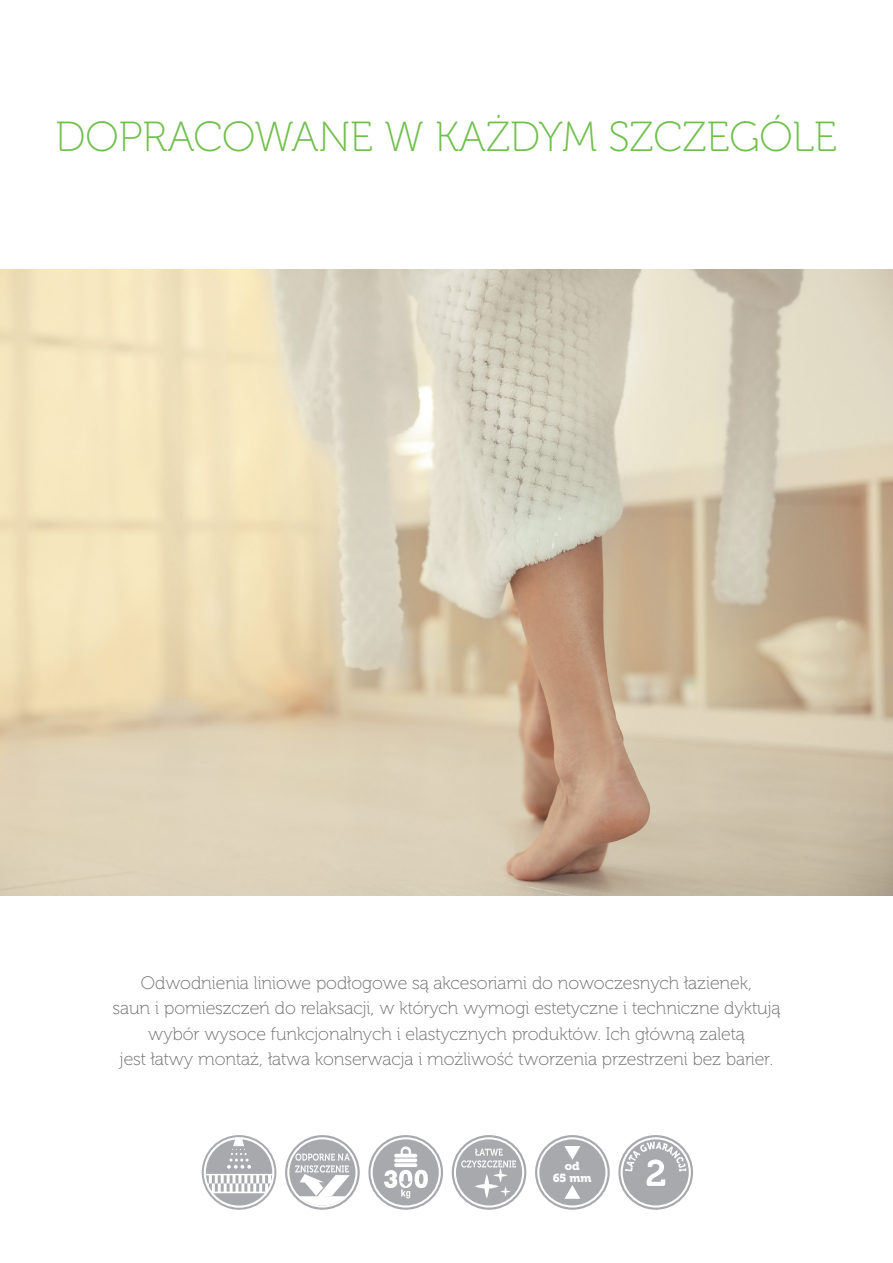
<style>
.page{position:relative;width:893px;height:1263px;background:#fff}
.page>*{position:absolute;margin:0;border:0;box-sizing:border-box;transform-origin:0 0}
.t1{font:42px "Museo Cyrl 100";color:#70bf4c}
.t2{font:18px "Museo Cyrl 100";color:#6c6d70}
.t3{font:11.55px "Museo Cyrl 900";color:#fff}
</style>
<div class="page">
<img style="left:0;top:269px;width:893px;height:627px">
<svg style="left:368px;top:1135px;width:75px;height:75px"></svg>
<svg style="left:535px;top:1135px;width:75px;height:75px"></svg>
<svg style="left:285px;top:1135px;width:75px;height:75px"></svg>
<svg style="left:452px;top:1135px;width:74px;height:75px"></svg>
<svg style="left:618px;top:1135px;width:75px;height:75px"></svg>
<svg style="left:202px;top:1135px;width:74px;height:75px"></svg>
<p class="t1" style="left:56px;top:114px;width:783px">DOPRACOWANE W KAŻDYM SZCZEGÓLE</p>
<p class="t2" style="left:141px;top:973px;width:613px">Odwodnienia liniowe podłogowe są akcesoriami do nowoczesnych łazienek,</p>
<p class="t2" style="left:112px;top:999px;width:669px">saun i pomieszczeń do relaksacji, w których wymogi estetyczne i techniczne dyktują</p>
<p class="t2" style="left:148px;top:1024px;width:598px">wybór wysoce funkcjonalnych i elastycznych produktów. Ich główną zaletą</p>
<p class="t2" style="left:120px;top:1050px;width:654px">jest łatwy montaż, łatwa konserwacja i możliwość tworzenia przestrzeni bez barier.</p>
<p class="t3" style="left:565px;top:1160px;width:16px">od</p>
<p class="t3" style="left:553px;top:1171px;width:40px">65 mm</p>
</div>
